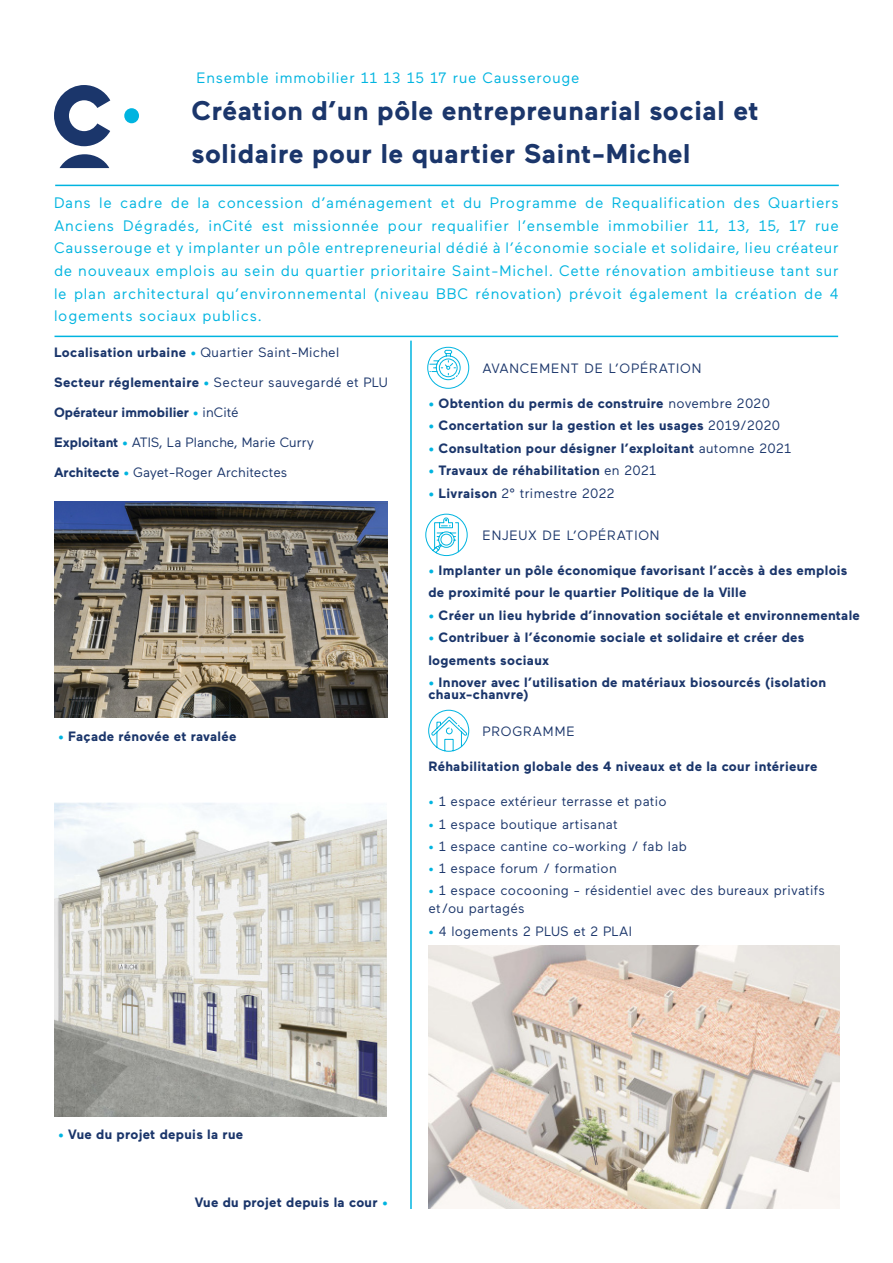
<style>
.page{position:relative;width:893px;height:1263px;background:#fff}
.page>*{position:absolute;margin:0;border:0;box-sizing:border-box;transform-origin:0 0}
.t1{font:700 27px/43.5px "Maax";letter-spacing:.02em;color:#1b366b}
.t2{font:15.15px/22.8px "Maax";letter-spacing:.05em;color:#00b4e0;text-align:justify}
.t3{font:15px "Maax";letter-spacing:.05em;color:#00b4e0}
.t4{font:700 13.5px/22.5px "Maax";letter-spacing:.02em;color:#1b366b}
.t5{font:13.5px/18px "Maax";letter-spacing:.02em;color:#1b366b}
.t6{font:13.5px "Maax";color:#1b366b}
.t7{font:13.5px "Maax";letter-spacing:.06em;color:#1b366b}
.t8{font:700 13.5px "Maax";color:#1b366b}
.s1{font-weight:700}
.s2{font-weight:700;color:#00b4e0}
.s3{color:#00b4e0}
.s4{font-weight:400}
</style>
<div class="page">
<hr style="left:410px;top:341px;width:2px;height:868px;background:#00b4e0">
<img style="left:54px;top:802px;width:332px;height:314px">
<img style="left:54px;top:502px;width:334px;height:216px">
<svg style="left:60px;top:154px;width:49px;height:14px"></svg>
<svg style="left:54px;top:85px;width:56px;height:61px"></svg>
<div style="left:124px;top:108px;width:15px;height:15px;background:#00b4e0;border-radius:50%"></div>
<hr style="left:55px;top:336px;width:783px;height:1px;background:#00b4e0">
<hr style="left:55px;top:185px;width:784px;height:1px;background:#00b4e0">
<svg style="left:428px;top:709px;width:41px;height:43px"></svg>
<svg style="left:427px;top:346px;width:42px;height:43px"></svg>
<img style="left:428px;top:945px;width:412px;height:264px">
<svg style="left:425px;top:513px;width:43px;height:43px"></svg>
<p class="t3" style="left:196px;top:69px;width:384px">Ensemble immobilier 11 13 15 17 rue Causserouge</p>
<p class="t1" style="left:192px;top:89px;width:569px">Création d’un pôle entrepreunarial social et solidaire pour le quartier Saint-Michel</p>
<p class="t2" style="left:54px;top:191px;width:786px">Dans le cadre de la concession d’aménagement et du Programme de Requalification des Quartiers Anciens Dégradés, inCité est missionnée pour requalifier l’ensemble immobilier 11, 13, 15, 17 rue Causserouge et y implanter un pôle entrepreneurial dédié à l’économie sociale et solidaire, lieu créateur de nouveaux emplois au sein du quartier prioritaire Saint-Michel. Cette rénovation ambitieuse tant sur le plan architectural qu’environnemental (niveau BBC rénovation) prévoit également la création de 4 logements sociaux publics.</p>
<p class="t5" style="left:54px;top:344px;width:287px"><span class="s1">Localisation urbaine</span> <span class="s2">•</span> Quartier Saint-Michel</p>
<p class="t5" style="left:54px;top:374px;width:335px"><span class="s1">Secteur réglementaire</span> <span class="s2">•</span> Secteur sauvegardé et PLU</p>
<p class="t8" style="left:54px;top:405px;width:186px">Opérateur immobilier <span class="s3">•</span> <span class="s4">inCité</span></p>
<p class="t6" style="left:54px;top:435px;width:262px"><span class="s1">Exploitant</span> <span class="s2">•</span> ATIS, La Planche, Marie Curry</p>
<p class="t6" style="left:54px;top:465px;width:235px"><span class="s1">Architecte</span> <span class="s2">•</span> Gayet-Roger Architectes</p>
<p class="t4" style="left:58px;top:725px;width:180px"><span class="s3">•</span> Façade rénovée et ravalée</p>
<p class="t7" style="left:482px;top:361px;width:220px">AVANCEMENT DE L’OPÉRATION</p>
<p class="t4" style="left:428px;top:392px;width:343px"><span class="s3">•</span> Obtention du permis de construire <span class="s4">novembre 2020</span></p>
<p class="t4" style="left:428px;top:415px;width:353px"><span class="s3">•</span> Concertation sur la gestion et les usages <span class="s4">2019/2020</span></p>
<p class="t4" style="left:428px;top:437px;width:364px"><span class="s3">•</span> Consultation pour désigner l’exploitant <span class="s4">automne 2021</span></p>
<p class="t4" style="left:428px;top:460px;width:229px"><span class="s3">•</span> Travaux de réhabilitation <span class="s4">en 2021</span></p>
<p class="t5" style="left:428px;top:484px;width:188px"><span class="s2">•</span> <span class="s1">Livraison</span> 2° trimestre 2022</p>
<p class="t7" style="left:482px;top:528px;width:179px">ENJEUX DE L’OPÉRATION</p>
<p class="t4" style="left:428px;top:559px;width:421px"><span class="s3">•</span> Implanter un pôle économique favorisant l’accès à des emplois de proximité pour le quartier Politique de la Ville</p>
<p class="t4" style="left:428px;top:604px;width:433px"><span class="s3">•</span> Créer un lieu hybride d’innovation sociétale et environnementale</p>
<p class="t4" style="left:428px;top:626px;width:377px"><span class="s3">•</span> Contribuer à l’économie sociale et solidaire et créer des logements sociaux</p>
<p class="t4" style="left:428px;top:677px;width:399px;line-height:12px"><span class="s3">•</span> Innover avec l’utilisation de matériaux biosourcés (isolation chaux-chanvre)</p>
<p class="t7" style="left:483px;top:724px;width:94px">PROGRAMME</p>
<p class="t4" style="left:429px;top:756px;width:390px">Réhabilitation globale des 4 niveaux et de la cour intérieure</p>
<p class="t5" style="left:429px;top:793px;width:239px"><span class="s3">•</span> 1 espace extérieur terrasse et patio</p>
<p class="t5" style="left:429px;top:815px;width:190px"><span class="s3">•</span> 1 espace boutique artisanat</p>
<p class="t5" style="left:429px;top:837px;width:260px"><span class="s3">•</span> 1 espace cantine co-working / fab lab</p>
<p class="t5" style="left:429px;top:860px;width:190px"><span class="s3">•</span> 1 espace forum / formation</p>
<p class="t5" style="left:429px;top:882px;width:398px"><span class="s3">•</span> 1 espace cocooning - résidentiel avec des bureaux privatifs et/ou partagés</p>
<p class="t5" style="left:429px;top:922px;width:205px"><span class="s3">•</span> 4 logements 2 PLUS et 2 PLAI</p>
<p class="t4" style="left:58px;top:1123px;width:187px"><span class="s3">•</span> Vue du projet depuis la rue</p>
<p class="t4" style="left:195px;top:1191px;width:195px">Vue du projet depuis la cour <span class="s3">•</span></p>
</div>
